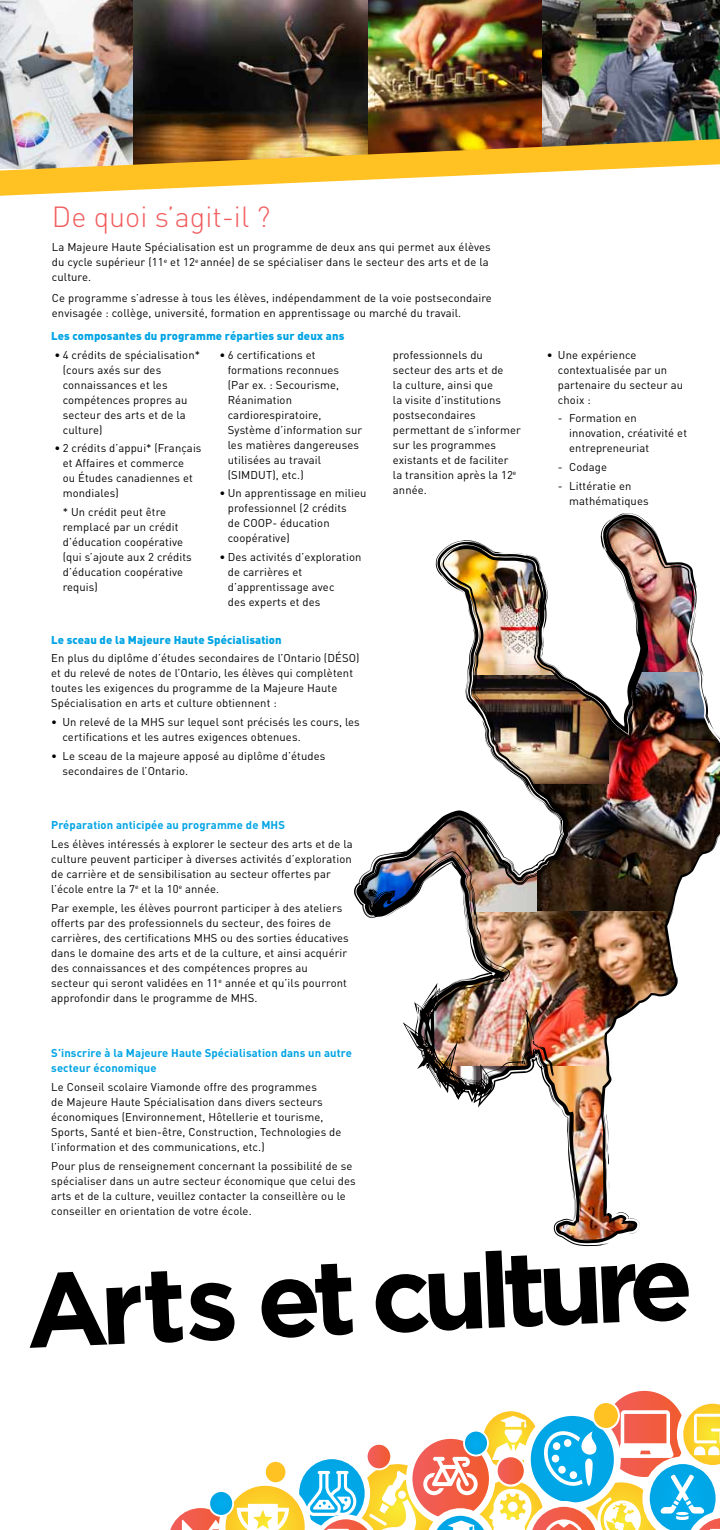
<style>
.page{position:relative;width:720px;height:1530px;background:#fff}
.page>*{position:absolute;margin:0;border:0;box-sizing:border-box;transform-origin:0 0}
.t1{font:700 105px "Gotham";color:#000}
.t2{font:300 28.75px "DIN";color:#f15d5e}
.t3{font:11.25px/15px "DIN";letter-spacing:.01em;color:#000}
.t4{font:700 11.25px/15px "DIN";letter-spacing:.01em;color:#00a4e4}
.t5{font:900 11.25px "DIN";letter-spacing:.01em;color:#00a4e4}
</style>
<div class="page">
<img style="left:354px;top:513px;width:366px;height:734px">
<img style="left:366px;top:759px;width:274px;height:487px">
<svg style="left:170px;top:1390px;width:550px;height:140px"></svg>
<img style="left:367px;top:0;width:176px;height:139px">
<img style="left:0;top:0;width:133px;height:139px">
<img style="left:543px;top:0;width:177px;height:139px">
<img style="left:133px;top:0;width:234px;height:139px">
<img style="left:0;top:139px;width:720px;height:57px">
<h2 class="t2" style="left:52px;top:199px;width:220px">De quoi s’agit-il ?</h2>
<p class="t3" style="left:52px;top:240px;width:440px">La Majeure Haute Spécialisation est un programme de deux ans qui permet aux élèves du cycle supérieur (11<sup>e</sup> et 12<sup>e</sup> année) de se spécialiser dans le secteur des arts et de la culture.</p>
<p class="t3" style="left:52px;top:290px;width:442px">Ce programme s’adresse à tous les élèves, indépendamment de la voie postsecondaire envisagée : collège, université, formation en apprentissage ou marché du travail.</p>
<p class="t5" style="left:51px;top:329px;width:295px">Les composantes du programme réparties sur deux ans</p>
<p class="t3" style="left:63px;top:347px;width:139px;text-indent:-8px">• 4 crédits de spécialisation* (cours axés sur des connaissances et les compétences propres au secteur des arts et de la culture)</p>
<p class="t3" style="left:63px;top:441px;width:140px;text-indent:-8px">• 2 crédits d’appui* (Français et Affaires et commerce<br>ou Études canadiennes et mondiales)</p>
<p class="t3" style="left:63px;top:504px;width:131px">* Un crédit peut être remplacé par un crédit d’éducation coopérative (qui s’ajoute aux 2 crédits d’éducation coopérative requis)</p>
<p class="t3" style="left:228px;top:347px;width:136px;text-indent:-8px">• 6 certifications et formations reconnues (Par ex. : Secourisme,<br>Réanimation cardiorespiratoire,<br>Système d’information sur les matières dangereuses utilisées au travail (SIMDUT), etc.)</p>
<p class="t3" style="left:228px;top:486px;width:140px;text-indent:-8px">• Un apprentissage en milieu professionnel (2 crédits<br>de COOP- éducation coopérative)</p>
<p class="t3" style="left:228px;top:549px;width:135px;text-indent:-8px">• Des activités d’exploration de carrières et d’apprentissage avec<br>des experts et des</p>
<p class="t5" style="left:51px;top:632px;width:232px">Le sceau de la Majeure Haute Spécialisation</p>
<p class="t3" style="left:51px;top:651px;width:310px">En plus du diplôme d’études secondaires de l’Ontario (DÉSO) et du relevé de notes de l’Ontario, les élèves qui complètent toutes les exigences du programme de la Majeure Haute Spécialisation en arts et culture obtiennent :</p>
<p class="t3" style="left:62px;top:714px;width:299px;text-indent:-11px">• Un relevé de la MHS sur lequel sont précisés les cours, les certifications et les autres exigences obtenues.</p>
<p class="t3" style="left:62px;top:748px;width:264px;text-indent:-11px">• Le sceau de la majeure apposé au diplôme d’études secondaires de l’Ontario.</p>
<p class="t4" style="left:51px;top:817px;width:235px">Préparation anticipée au programme de MHS</p>
<p class="t3" style="left:51px;top:836px;width:303px">Les élèves intéressés à explorer le secteur des arts et de la culture peuvent participer à diverses activités d’exploration de carrière et de sensibilisation au secteur offertes par l’école entre la 7<sup>e</sup> et la 10<sup>e</sup> année.</p>
<p class="t3" style="left:51px;top:900px;width:299px">Par exemple, les élèves pourront participer à des ateliers offerts par des professionnels du secteur, des foires de carrières, des certifications MHS ou des sorties éducatives dans le domaine des arts et de la culture, et ainsi acquérir des connaissances et des compétences propres au secteur qui seront validées en 11<sup>e</sup> année et qu’ils pourront approfondir dans le programme de MHS.</p>
<p class="t4" style="left:51px;top:1045px;width:302px">S’inscrire à la Majeure Haute Spécialisation dans un autre secteur économique</p>
<p class="t3" style="left:51px;top:1079px;width:292px">Le Conseil scolaire Viamonde offre des programmes<br>de Majeure Haute Spécialisation dans divers secteurs économiques (Environnement, Hôtellerie et tourisme, Sports, Santé et bien-être, Construction, Technologies de l’information et des communications, etc.)</p>
<p class="t3" style="left:51px;top:1158px;width:306px">Pour plus de renseignement concernant la possibilité de se spécialiser dans un autre secteur économique que celui des arts et de la culture, veuillez contacter la conseillère ou le conseiller en orientation de votre école.</p>
<p class="t3" style="left:393px;top:347px;width:130px">professionnels du secteur des arts et de<br>la culture, ainsi que<br>la visite d’institutions postsecondaires permettant de s’informer sur les programmes existants et de faciliter<br>la transition après la 12<sup>e </sup>année.</p>
<p class="t3" style="left:558px;top:347px;width:127px;text-indent:-11px">• Une expérience contextualisée par un partenaire du secteur au choix :</p>
<p class="t3" style="left:569px;top:411px;width:119px;text-indent:-11px">- Formation en innovation, créativité et entrepreneuriat</p>
<p class="t3" style="left:558px;top:459px;width:51px">- Codage</p>
<p class="t3" style="left:569px;top:478px;width:81px;text-indent:-11px">- Littératie en mathématiques</p>
<h1 class="t1" style="left:24px;top:1247px;width:670px;rotate:-2deg">Arts et culture</h1>
</div>
